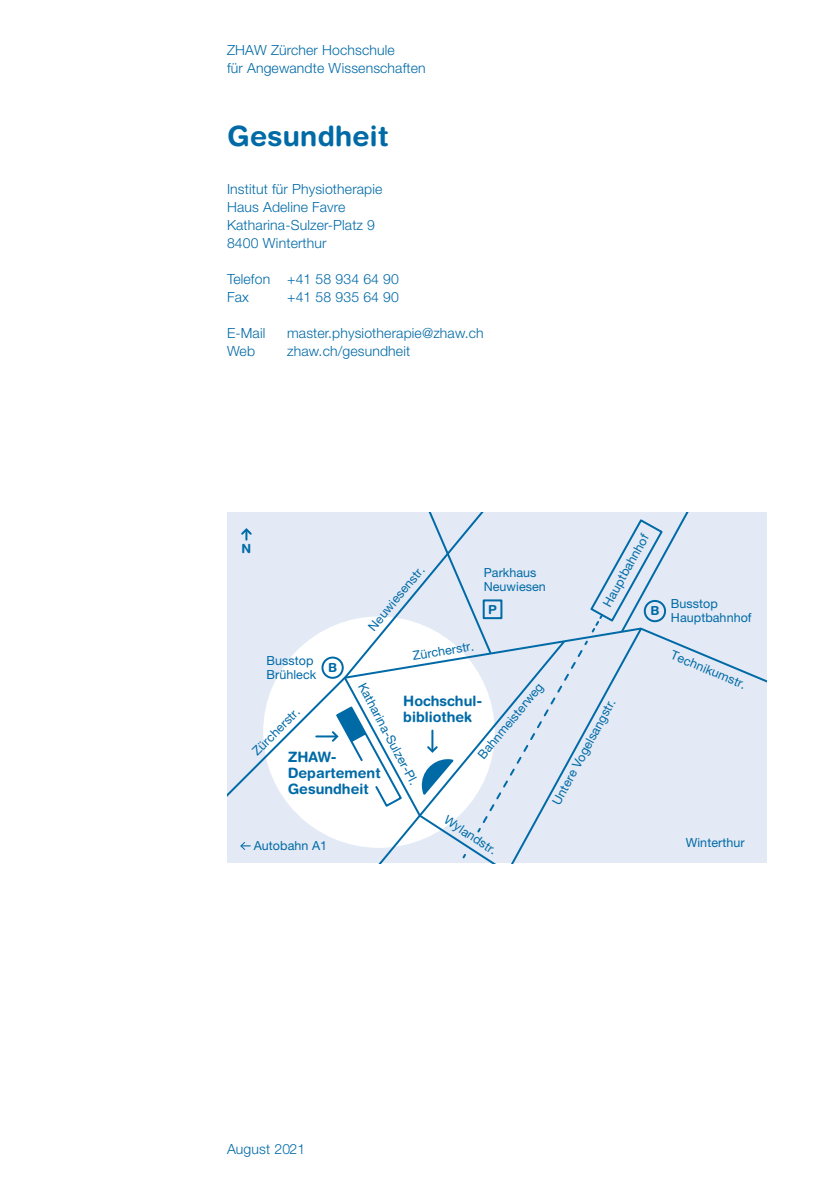
<style>
.page{position:relative;width:840px;height:1191px;background:#fff}
.page>*{position:absolute;margin:0;border:0;box-sizing:border-box;transform-origin:0 0}
.t1{font:700 28px "Helvetica Rounded LT Std";letter-spacing:.01em;color:#006aa7}
.t2{font:700 14.2px/16px "Helvetica Rounded LT Std";color:#006aa7}
.t3{font:300 14px/18px "Helvetica Neue LT Std";letter-spacing:.01em;color:#006aa7}
.t4{font:12.6px/14px "Helvetica Neue LT Std";letter-spacing:.005em;color:#006aa7}
.t5{font:700 12.6px "Helvetica Rounded LT Std";color:#006aa7}
</style>
<div class="page">
<div style="left:227px;top:513px;width:538px;height:350px;background:#e3eaf5"></div>
<svg style="left:227px;top:627px;width:538px;height:186px"></svg>
<div style="left:321px;top:656px;width:22px;height:23px;border:2px solid #006aa7;border-radius:50%"></div>
<svg style="left:240px;top:842px;width:10px;height:8px"></svg>
<svg style="left:241px;top:528px;width:11px;height:11px"></svg>
<hr style="left:316px;top:735px;width:20px;height:2px;background:#006aa7">
<svg style="left:330px;top:513px;width:370px;height:350px"></svg>
<p class="t3" style="left:227px;top:41px;width:200px">ZHAW Zürcher Hochschule<br>für Angewandte Wissenschaften</p>
<h1 class="t1" style="left:227px;top:119px;width:163px">Gesundheit</h1>
<p class="t3" style="left:227px;top:180px;width:157px">Institut für Physiotherapie<br>Haus Adeline Favre<br>Katharina-Sulzer-Platz 9<br>8400 Winterthur</p>
<p class="t3" style="left:227px;top:270px;width:173px">Telefon +41 58 934 64 90<br>Fax</p>
<p class="t3" style="left:287px;top:288px;width:113px">+41 58 935 64 90</p>
<p class="t3" style="left:227px;top:324px;width:40px">E-Mail</p>
<p class="t3" style="left:287px;top:324px;width:198px">master.physiotherapie@zhaw.ch</p>
<p class="t3" style="left:227px;top:342px;width:30px">Web</p>
<p class="t3" style="left:287px;top:342px;width:124px">zhaw.ch/gesundheit</p>
<p class="t5" style="left:241px;top:541px;width:11px">N</p>
<p class="t4" style="left:266px;top:653px;width:51px">Busstop<br>Brühleck</p>
<p class="t5" style="left:328px;top:660px;width:11px">B</p>
<p class="t4" style="left:365px;top:624px;width:82px;rotate:-50deg">Neuwiesenstr.</p>
<p class="t4" style="left:411px;top:648px;width:63px;rotate:-9deg">Zürcherstr.</p>
<p class="t4" style="left:599px;top:602px;width:82px;rotate:-61deg">Hauptbahnhof</p>
<p class="t4" style="left:483px;top:565px;width:64px">Parkhaus<br>Neuwiesen</p>
<p class="t5" style="left:488px;top:602px;width:10px">P</p>
<p class="t5" style="left:650px;top:603px;width:11px">B</p>
<p class="t4" style="left:368px;top:680px;width:115px;rotate:62deg">Katharina-Sulzer-Pl.</p>
<p class="t4" style="left:474px;top:752px;width:96px;rotate:-50deg">Bahnmeisterweg</p>
<p class="t2" style="left:403px;top:692px;width:80px">Hochschul&shy;bibliothek</p>
<p class="t4" style="left:549px;top:800px;width:120px;rotate:-62deg">Untere Vogelsangstr.</p>
<p class="t4" style="left:249px;top:747px;width:63px;rotate:-45deg">Zürcherstr.</p>
<p class="t2" style="left:287px;top:748px;width:94px">ZHAW-<br>Departement<br>Gesundheit</p>
<p class="t4" style="left:254px;top:838px;width:75px">Autobahn A1</p>
<p class="t4" style="left:449px;top:812px;width:62px;rotate:34deg">Wylandstr.</p>
<p class="t4" style="left:670px;top:596px;width:82px">Busstop<br>Hauptbahnhof</p>
<p class="t4" style="left:674px;top:647px;width:81px;rotate:23deg">Technikumstr.</p>
<p class="t4" style="left:685px;top:836px;width:60px">Winterthur</p>
<p class="t3" style="left:227px;top:1139px;width:80px">August 2021</p>
</div>
